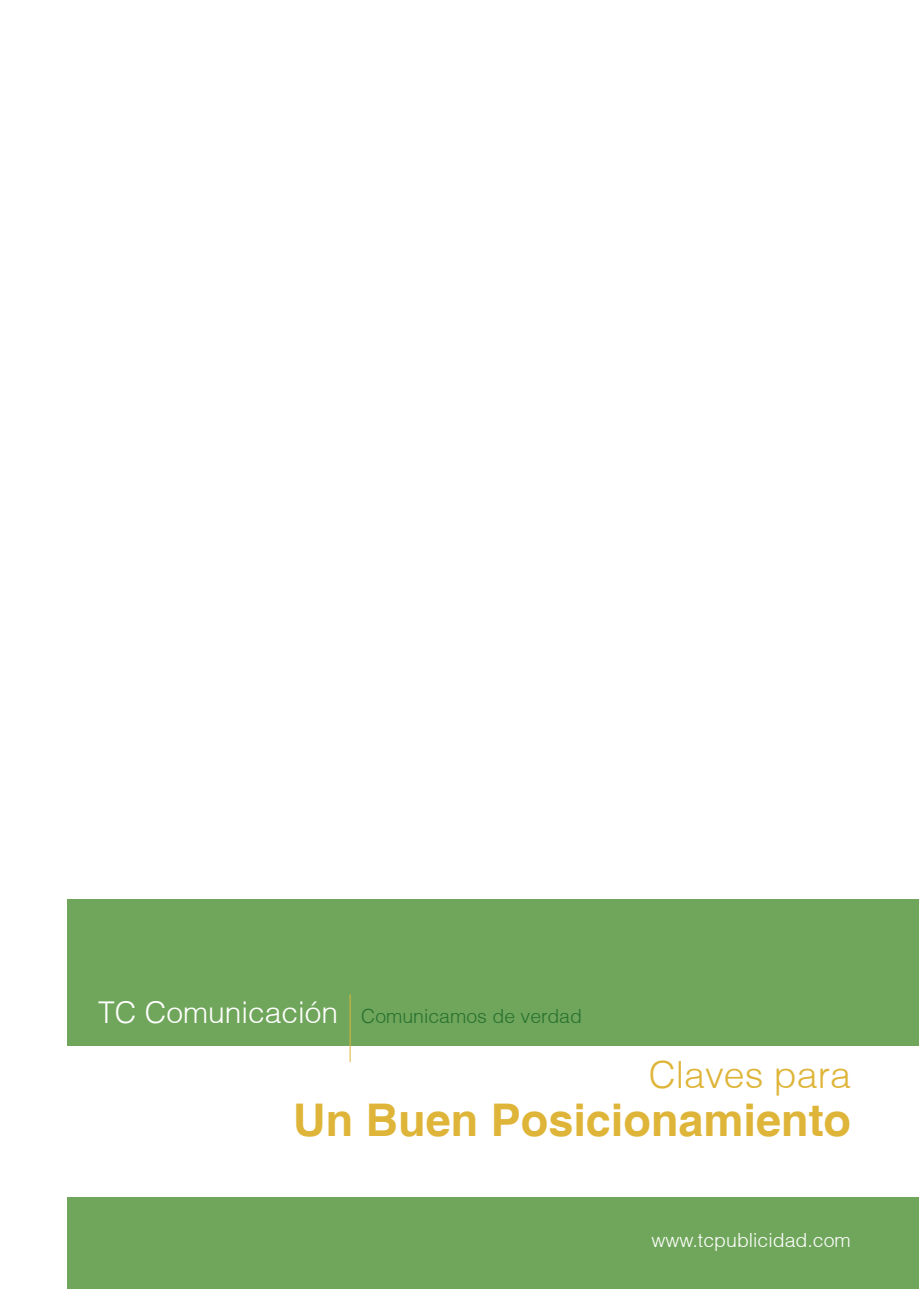
<style>
.page{position:relative;width:919px;height:1289px;background:#fff}
.page>*{position:absolute;margin:0;border:0;box-sizing:border-box;transform-origin:0 0}
.t1{font:700 45px "Helvetica";color:#deb539}
.t2{font:300 37.5px "Helvetica";color:#deb539}
.t3{font:300 30px "Helvetica";color:#fff}
.t4{font:300 19.5px "Helvetica";color:#fff}
.t5{font:300 19.5px "Helvetica";color:#287130}
</style>
<div class="page">
<div style="left:67px;top:899px;width:851px;height:146px;background:#70a65b"></div>
<div style="left:67px;top:1196px;width:851px;height:92px;background:#70a65b"></div>
<p class="t3" style="left:98px;top:993px;width:242px">TC Comunicación</p>
<p class="t5" style="left:361px;top:1003px;width:222px">Comunicamos de verdad</p>
<p class="t2" style="left:648px;top:1051px;width:204px">Claves para</p>
<p class="t1" style="left:293px;top:1092px;width:559px">Un Buen Posicionamiento</p>
<p class="t4" style="left:651px;top:1227px;width:201px">www.tcpublicidad.com</p>
</div>
